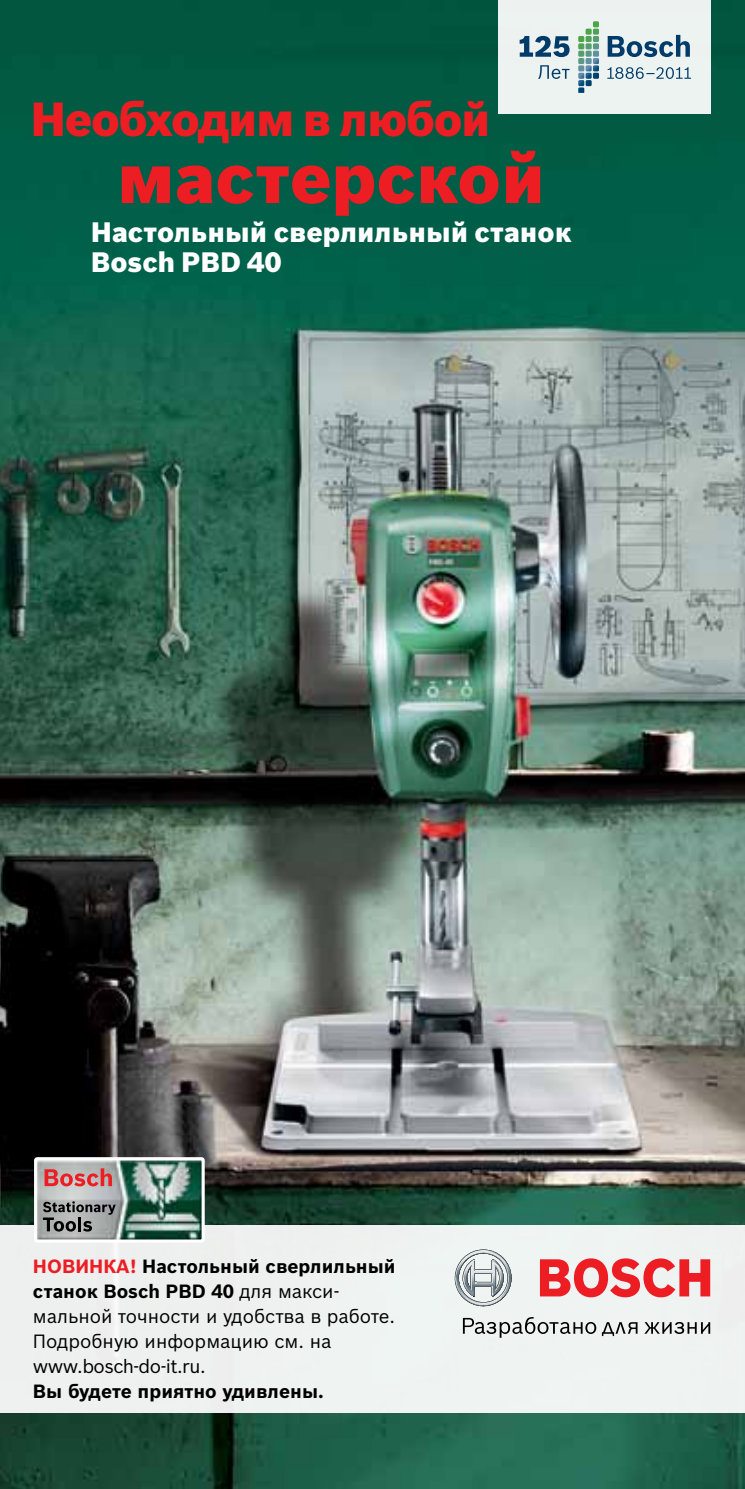
<style>
.page{position:relative;width:745px;height:1489px;background:#fff}
.page>*{position:absolute;margin:0;border:0;box-sizing:border-box;transform-origin:0 0}
.t1{font:900 70px "Bosch Sans";color:#ed1d24}
.t2{font:900 46.75px "Bosch Sans";letter-spacing:-.03em;color:#ed1d24}
.t3{font:900 27.5px/30px "Bosch Sans";color:#fff}
.t4{font:18.75px/25px "Bosch Sans";color:#000}
.t5{font:700 18.75px "Bosch Sans";color:#000}
.s1{font-weight:700;color:#ed1d24}
.s2{font-weight:700}
</style>
<div class="page">
<img style="left:0;top:0;width:744px;height:1488px">
<hr style="left:744px;top:0;width:1px;height:1488px;background:#00553c">
<div style="left:0;top:1225px;width:744px;height:187px;background:#eef2f1"></div>
<svg style="left:34px;top:1157px;width:170px;height:85px"></svg>
<img style="left:37px;top:1160px;width:164px;height:79px">
<svg style="left:45px;top:1168px;width:67px;height:18px"></svg>
<svg style="left:43px;top:1201px;width:73px;height:30px;background:#7c7f7f"></svg>
<svg style="left:454px;top:1249px;width:57px;height:57px"></svg>
<svg style="left:539px;top:1258px;width:170px;height:39px"></svg>
<div style="left:498px;top:0;width:212px;height:114px;background:#edf3f1"></div>
<svg style="left:462px;top:1317px;width:175px;height:20px"></svg>
<svg style="left:644px;top:1322px;width:65px;height:11px"></svg>
<svg style="left:607px;top:67px;width:83px;height:12px"></svg>
<svg style="left:607px;top:35px;width:82px;height:22px"></svg>
<svg style="left:578px;top:21px;width:20px;height:72px"></svg>
<svg style="left:538px;top:65px;width:31px;height:14px"></svg>
<svg style="left:519px;top:36px;width:50px;height:21px"></svg>
<h2 class="t2" style="left:30px;top:83px;width:461px">Необходим в любой</h2>
<h1 class="t1" style="left:116px;top:124px;width:430px">мастерской</h1>
<h3 class="t3" style="left:91px;top:215px;width:482px">Настольный сверлильный станок<br>Bosch PBD 40</h3>
<p class="t4" style="left:33px;top:1251px;width:364px"><span class="s1">НОВИНКА!</span> <span class="s2">Настольный сверлильный станок Bosch PBD 40</span> для макси&shy;мальной точности и удобства в работе.<br>Подробную информацию см. на www.bosch-do-it.ru.</p>
<p class="t5" style="left:33px;top:1376px;width:292px">Вы будете приятно удивлены.</p>
</div>
